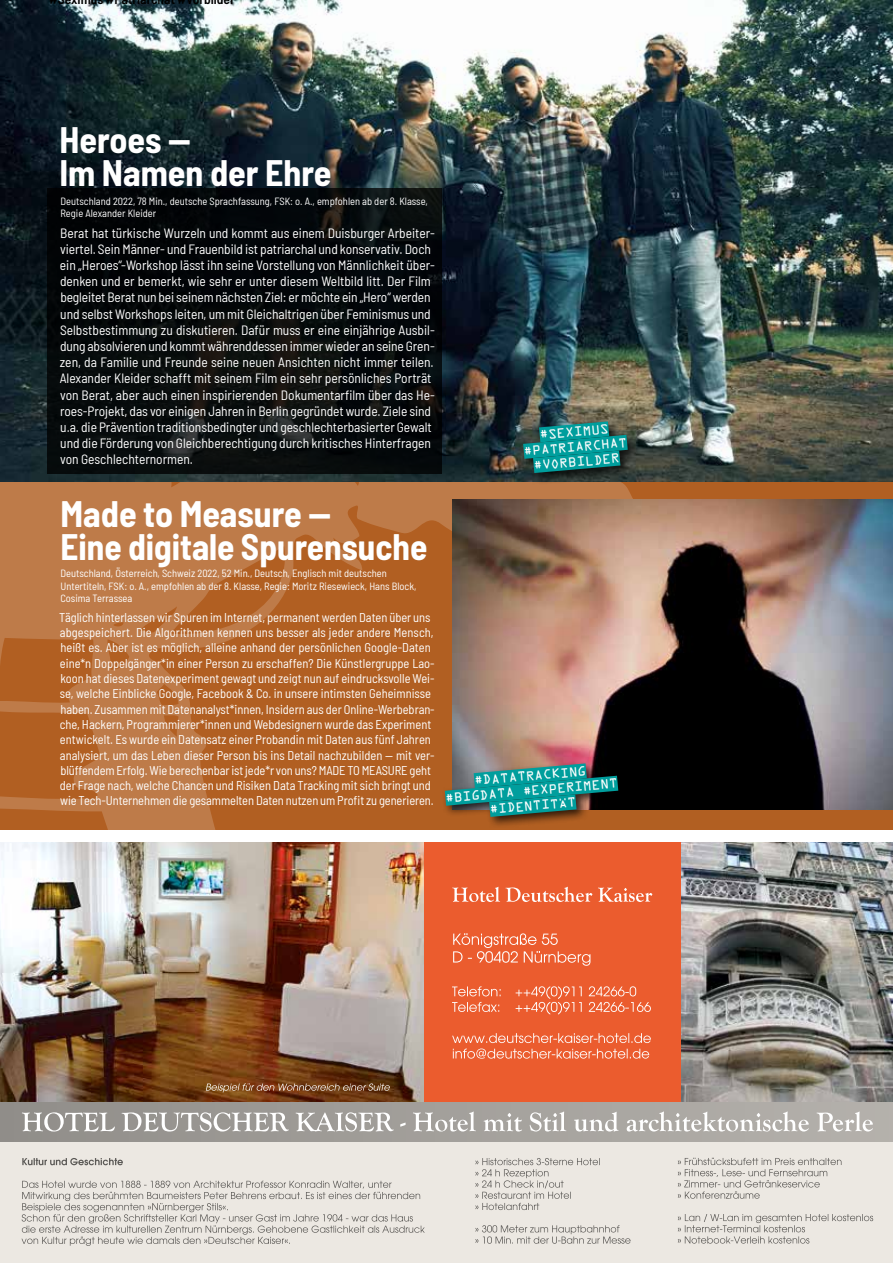
<style>
.page{position:relative;width:893px;height:1263px;background:#fff}
.page>*{position:absolute;margin:0;border:0;box-sizing:border-box;transform-origin:0 0}
.t1{font:700 semi-condensed 36px/33px "Barlow";color:#fff}
.t2{font:semi-condensed 13.5px/16.2px "Barlow";color:#fff}
.t3{font:600 semi-condensed 13.5px "Barlow";color:#000}
.t4{font:semi-condensed 12.75px/15.3px "Barlow";color:#fff}
.t5{font:12px/15px "OCRA Std";color:#fff;text-align:center}
.t6{font:semi-condensed 10.5px/12.6px "Barlow";color:#fff}
</style>
<div class="page">
<div style="left:0;top:458px;width:893px;height:371px;background:#b15f22"></div>
<svg style="left:0;top:482px;width:639px;height:348px"></svg>
<img style="left:453px;top:499px;width:440px;height:311px">
<img style="left:0;top:0;width:893px;height:482px">
<svg style="left:48px;top:189px;width:394px;height:285px;background:#070a0b"></svg>
<div style="left:441px;top:760px;width:189px;height:69px;background:#b15f22"></div>
<svg style="left:429px;top:755px;width:205px;height:71px"></svg>
<div style="left:519px;top:418px;width:121px;height:67px;background:#000;opacity:.75"></div>
<svg style="left:507px;top:413px;width:136px;height:69px;background:#246864"></svg>
<img style="left:0;top:842px;width:424px;height:260px">
<img style="left:680px;top:842px;width:213px;height:260px">
<div style="left:0;top:1132px;width:893px;height:131px;background:#ece8e2"></div>
<div style="left:424px;top:842px;width:256px;height:260px;background:#eb5c2e"></div>
<svg style="left:452px;top:887px;width:200px;height:172px"></svg>
<svg style="left:475px;top:1158px;width:156px;height:86px"></svg>
<svg style="left:22px;top:1158px;width:403px;height:88px"></svg>
<svg style="left:678px;top:1158px;width:195px;height:85px"></svg>
<div style="left:0;top:1102px;width:893px;height:39px;background:linear-gradient(to right,#908e89,#b5b1ac)"></div>
<svg style="left:22px;top:1111px;width:851px;height:20px"></svg>
<svg style="left:206px;top:1083px;width:184px;height:9px;background:#8b5e3d"></svg>
<p class="t3" style="left:65px;top:-10px;width:40px">ex mus</p>
<p class="t3" style="left:122px;top:-10px;width:51px">ararc a</p>
<p class="t3" style="left:193px;top:-10px;width:13px">or</p>
<p class="t3" style="left:224px;top:-10px;width:13px">er</p>
<h1 class="t1" style="left:59px;top:121px;width:274px">Heroes —<br>Im Namen der Ehre</h1>
<p class="t6" style="left:60px;top:194px;width:369px">Deutschland 2022, 78 Min., deutsche Sprachfassung, FSK: o. A., empfohlen ab der 8. Klasse,<br>Regie Alexander Kleider</p>
<p class="t2" style="left:60px;top:224px;width:377px">Berat hat türkische Wurzeln und kommt aus einem Duisburger Arbeiter&shy;viertel. Sein Männer- und Frauenbild ist patriarchal und konservativ. Doch ein „Heroes“-Workshop lässt ihn seine Vorstellung von Männlichkeit über&shy;denken und er bemerkt, wie sehr er unter diesem Weltbild litt. Der Film begleitet Berat nun bei seinem nächsten Ziel: er möchte ein „Hero“ werden und selbst Workshops leiten, um mit Gleichaltrigen über Feminismus und Selbstbestimmung zu diskutieren. Dafür muss er eine einjährige Ausbil&shy;dung absolvieren und kommt währenddessen immer wieder an seine Gren&shy;zen, da Familie und Freunde seine neuen Ansichten nicht immer teilen.<br>Alexander Kleider schafft mit seinem Film ein sehr persönliches Porträt von Berat, aber auch einen inspirierenden Dokumentarfilm über das He&shy;roes-Projekt, das vor einigen Jahren in Berlin gegründet wurde. Ziele sind u.a. die Prävention traditionsbedingter und geschlechterbasierter Gewalt und die Förderung von Gleichberechtigung durch kritisches Hinterfragen von Geschlechternormen.</p>
<p class="t5" style="left:522px;top:429px;width:105px;rotate:-5deg">#SEXIMUS #PATRIARCHAT #VORBILDER</p>
<h1 class="t1" style="left:61px;top:495px;width:368px">Made to Measure —<br>Eine digitale Spurensuche</h1>
<p class="t6" style="left:60px;top:566px;width:358px">Deutschland, Österreich, Schweiz 2022, 52 Min., Deutsch, Englisch mit deutschen<br>Untertiteln, FSK: o. A., empfohlen ab der 8. Klasse, Regie: Moritz Riesewieck, Hans Block,<br>Cosima Terrassea</p>
<p class="t4" style="left:59px;top:609px;width:377px">Täglich hinterlassen wir Spuren im Internet, permanent werden Daten über uns abgespeichert. Die Algorithmen kennen uns besser als jeder andere Mensch, heißt es. Aber ist es möglich, alleine anhand der persönlichen Google-Daten eine*n Doppelgänger*in einer Person zu erschaffen? Die Künstlergruppe Lao&shy;koon hat dieses Datenexperiment gewagt und zeigt nun auf eindrucksvolle Wei&shy;se, welche Einblicke Google, Facebook &amp; Co. in unsere intimsten Geheimnisse haben. Zusammen mit Datenanalyst*innen, Insidern aus der Online-Werbebran&shy;che, Hackern, Programmierer*innen und Webdesignern wurde das Experiment entwickelt. Es wurde ein Datensatz einer Probandin mit Daten aus fünf Jahren analysiert, um das Leben dieser Person bis ins Detail nachzubilden — mit ver&shy;blüffendem Erfolg. Wie berechenbar ist jede*r von uns? MADE TO MEASURE geht der Frage nach, welche Chancen und Risiken Data Tracking mit sich bringt und wie Tech-Unternehmen die gesammelten Daten nutzen um Profit zu generieren.</p>
<p class="t5" style="left:444px;top:776px;width:174px;rotate:-5deg">#DATATRACKING #BIGDATA #EXPERIMENT #IDENTITÄT</p>
</div>
